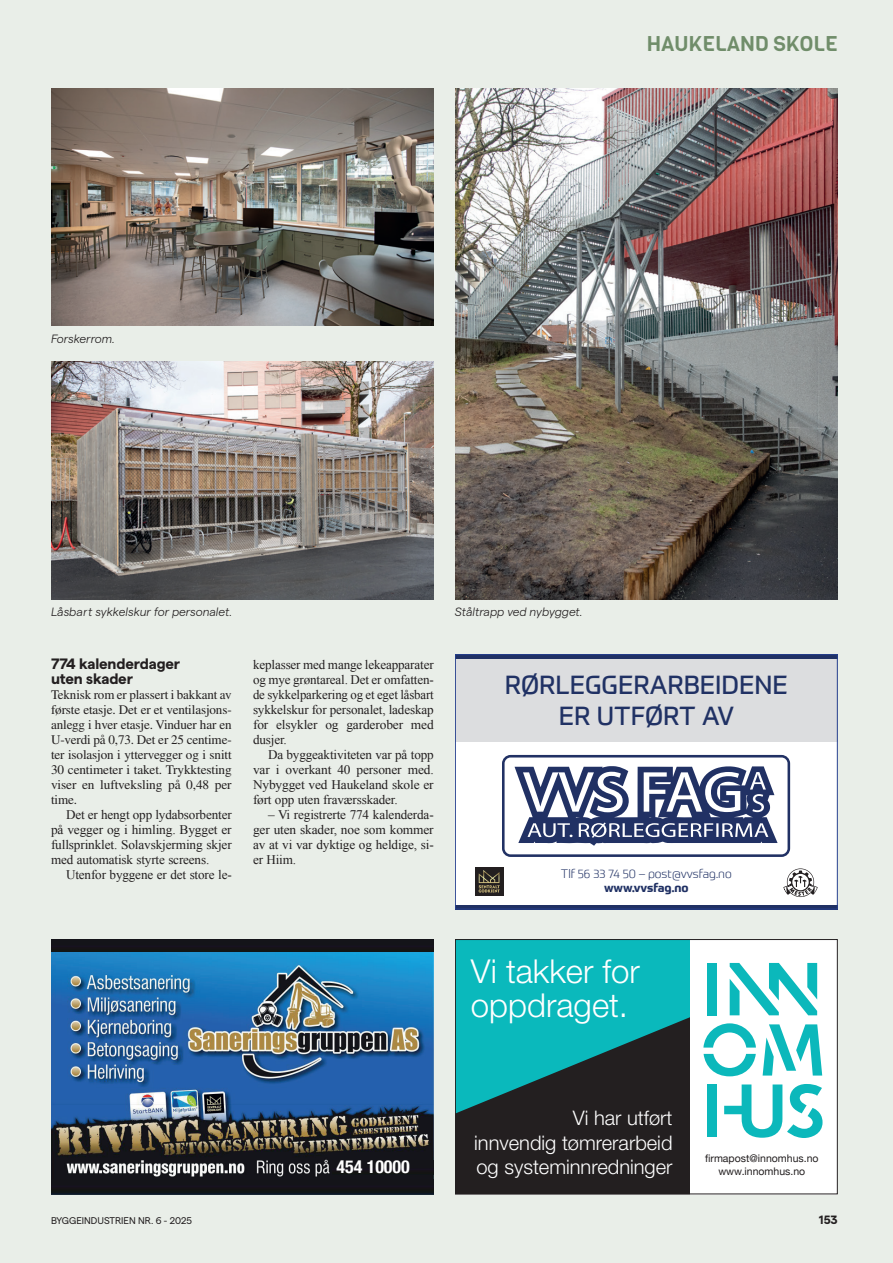
<style>
.page{position:relative;width:893px;height:1263px;background:#e9eee8}
.page>*{position:absolute;margin:0;border:0;box-sizing:border-box;transform-origin:0 0}
.t1{font:300 33px/34.5px "Helvetica Neue LT Std";color:#fff}
.t2{font:25.5px/30.6px "Prometo";color:#203164;text-align:center}
.t3{font:21px "Viga";color:#708d6a}
.t4{font:300 20.1px/24.2px "Helvetica Neue LT Std";color:#fff;text-align:justify}
.t5{font:700 condensed 18px "Helvetica Neue";color:#fff}
.t6{font:700 15px/15px "Matter";letter-spacing:-.01em;color:#231f20}
.t7{font:13.2px/15px "Times New Roman";letter-spacing:-.01em;color:#231f20;text-align:justify}
.t8{font:13.2px/15px "Times LT Std";letter-spacing:-.01em;color:#231f20;text-align:justify}
.t9{font:italic 300 12px "Matter";color:#231f20}
.t10{font:300 12px "Prometo";color:#203164}
.t11{font:700 12px "Prometo";color:#203164}
.t12{font:700 12px "Matter";color:#231f20}
.t13{font:10.5px "Helvetica Neue";color:#231f20}
.t14{font:9.75px "Matter";color:#231f20}
</style>
<div class="page">
<img style="left:51px;top:88px;width:383px;height:238px">
<img style="left:51px;top:362px;width:383px;height:237px">
<img style="left:455px;top:88px;width:383px;height:511px">
<div style="left:457px;top:1113px;width:233px;height:79px;background:#231f20"></div>
<svg style="left:457px;top:941px;width:233px;height:172px;background:#108e90"></svg>
<div style="left:690px;top:939px;width:148px;height:255px;background:#fff"></div>
<div style="left:455px;top:939px;width:383px;height:255px;border:1px solid #231f20"></div>
<div style="left:707px;top:963px;width:10px;height:52px;background:#0bb8bb"></div>
<div style="left:707px;top:1084px;width:10px;height:53px;background:#0bb8bb"></div>
<svg style="left:730px;top:963px;width:87px;height:52px"></svg>
<svg style="left:763px;top:1024px;width:59px;height:51px"></svg>
<svg style="left:703px;top:1023px;width:53px;height:24px"></svg>
<svg style="left:704px;top:1054px;width:52px;height:22px"></svg>
<svg style="left:724px;top:1084px;width:98px;height:54px"></svg>
<img style="left:51px;top:939px;width:383px;height:241px">
<img style="left:51px;top:1180px;width:383px;height:14px">
<img style="left:333px;top:1160px;width:101px;height:14px">
<div style="left:455px;top:654px;width:383px;height:255px;background:#fff"></div>
<svg style="left:502px;top:755px;width:288px;height:102px"></svg>
<div style="left:455px;top:654px;width:383px;height:87px;background:#dcdddf"></div>
<svg style="left:783px;top:868px;width:35px;height:29px"></svg>
<div style="left:475px;top:867px;width:28px;height:29px;background:#231f20"></div>
<svg style="left:479px;top:870px;width:21px;height:22px"></svg>
<hr style="left:455px;top:654px;width:383px;height:4px;background:#203164">
<hr style="left:455px;top:905px;width:383px;height:4px;background:#203164">
<div style="left:455px;top:654px;width:383px;height:255px;border:1px solid #253f8e"></div>
<h3 class="t3" style="left:647px;top:30px;width:192px">HAUKELAND SKOLE</h3>
<p class="t9" style="left:51px;top:330px;width:65px">Forskerrom.</p>
<p class="t9" style="left:51px;top:603px;width:183px">Låsbart sykkelskur for personalet.</p>
<p class="t9" style="left:455px;top:603px;width:129px">Ståltrapp ved nybygget.</p>
<p class="t6" style="left:51px;top:655px;width:131px">774 kalenderdager uten skader</p>
<p class="t8" style="left:51px;top:687px;width:182px">Teknisk rom er plassert i bakkant av første etasje. Det er et ventilasjons&shy;anlegg i hver etasje. Vinduer har en U-verdi på 0,73. Det er 25 centime&shy;ter isolasjon i yttervegger og i snitt 30 centimeter i taket. Trykktesting viser en luftveksling på 0,48 per time.</p>
<p class="t7" style="left:51px;top:807px;width:182px;text-indent:15px">Det er hengt opp lydabsorbenter på vegger og i himling. Bygget er fullsprinklet. Solavskjerming skjer med automatisk styrte screens.</p>
<p class="t7" style="left:66px;top:867px;width:167px">Utenfor byggene er det store le-</p>
<p class="t7" style="left:253px;top:657px;width:182px">keplasser med mange lekeapparater og mye grøntareal. Det er omfatten&shy;de sykkelparkering og et eget låsbart sykkelskur for personalet, ladeskap for elsykler og garderober med dusjer.</p>
<p class="t7" style="left:253px;top:747px;width:182px;text-indent:15px">Da byggeaktiviteten var på topp var i overkant 40 personer med.<br>Nybygget ved Haukeland skole er ført opp uten fraværsskader.</p>
<p class="t7" style="left:253px;top:807px;width:182px;text-indent:15px">– Vi registrerte 774 kalenderda&shy;ger uten skader, noe som kommer av at vi var dyktige og heldige, si&shy;er Hiim.</p>
<h2 class="t2" style="left:505px;top:669px;width:284px">RØRLEGGERARBEIDENE<br>ER UTFØRT AV</h2>
<p class="t10" style="left:561px;top:866px;width:172px">Tlf 56 33 74 50 – post@vvsfag.no</p>
<p class="t11" style="left:604px;top:880px;width:86px">www.vvsfag.no</p>
<h1 class="t1" style="left:471px;top:953px;width:170px">Vi takker for oppdraget.</h1>
<h3 class="t4" style="left:474px;top:1106px;width:200px;text-indent:98px">Vi har utført innvendig tømrerarbeid og systeminnredninger</h3>
<p class="t13" style="left:705px;top:1150px;width:115px">firmapost@innomhus.no</p>
<h3 class="t5" style="left:336px;top:1152px;width:75px">454 10000</h3>
<p class="t13" style="left:718px;top:1164px;width:88px">www.innomhus.no</p>
<p class="t14" style="left:51px;top:1213px;width:143px">BYGGEINDUSTRIEN NR. 6 - 2025</p>
<p class="t12" style="left:819px;top:1211px;width:20px">153</p>
</div>
